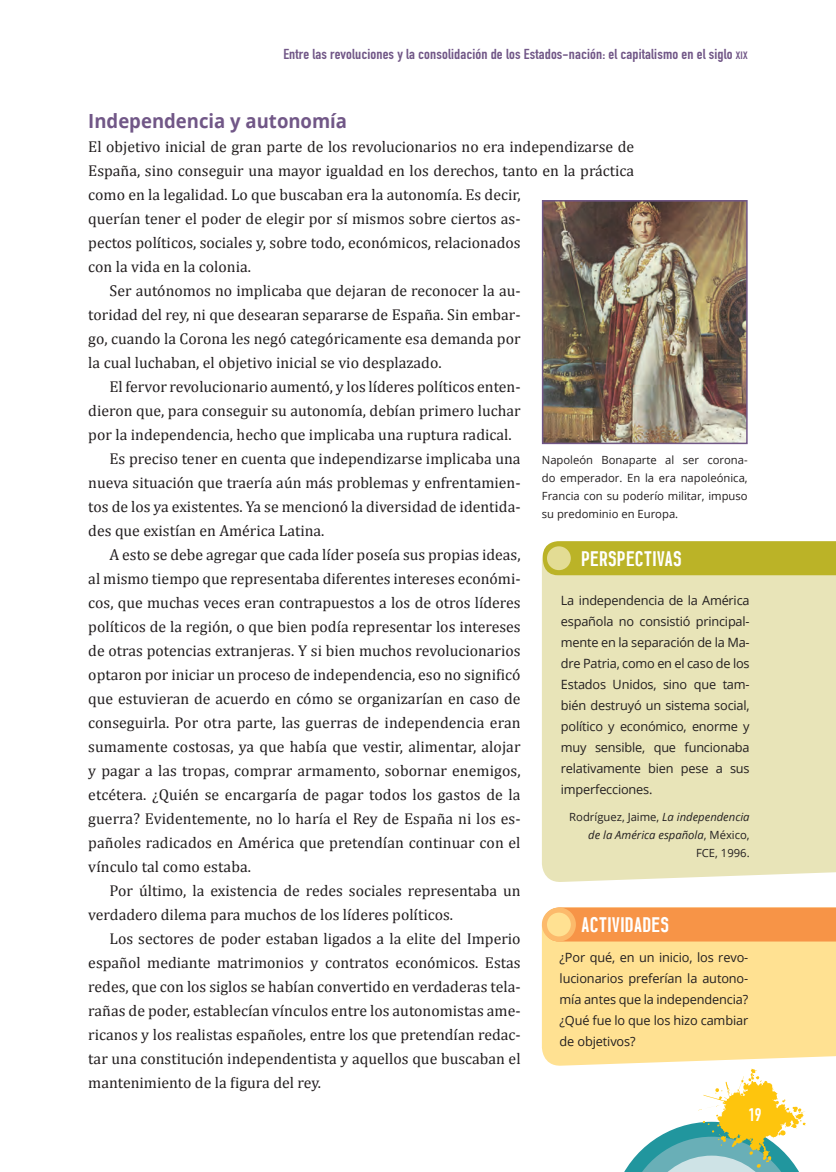
<style>
.page{position:relative;width:836px;height:1172px;background:#fff}
.page>*{position:absolute;margin:0;border:0;box-sizing:border-box;transform-origin:0 0}
.t1{font:700 21px "Prozak";letter-spacing:.01em;color:#fff;scale:1.1 1}
.t2{font:700 19.5px "Open Sans";color:#715787;scale:.95 1}
.t3{font:18px "DIN Engschrift Std";color:#fff}
.t4{font:15.75px "Cambria";color:#231f20}
.t5{font:14.25px "DIN Engschrift Std";letter-spacing:.01em;color:#715787;scale:1.1 1}
.t6{font:12.75px/21px "Open Sans";letter-spacing:-.015em;color:#231f20;text-align:justify}
.t7{font:11.25px/18px "Open Sans";color:#231f20;text-align:justify}
.t8{font:italic 11.25px/18px "Open Sans";color:#231f20;text-align:right}
.s1{font-size:10.5px}
.s2{font-style:normal}
</style>
<div class="page">
<svg style="left:624px;top:1068px;width:182px;height:104px"></svg>
<div style="left:542px;top:916px;width:294px;height:150px;background:#ffe192"></div>
<div style="left:544px;top:907px;width:292px;height:34px;background:#f79447"></div>
<div style="left:542px;top:907px;width:34px;height:34px;background:#fcba6b;border-radius:50%"></div>
<div style="left:547px;top:912px;width:24px;height:24px;background:#ffe192;border-radius:50%"></div>
<img style="left:545px;top:203px;width:199px;height:238px">
<div style="left:542px;top:200px;width:205px;height:244px;border:2px solid #715787"></div>
<div style="left:542px;top:554px;width:294px;height:328px;background:#e8e4b8"></div>
<div style="left:543px;top:541px;width:293px;height:34px;background:#bbb327"></div>
<div style="left:547px;top:546px;width:24px;height:24px;background:#e3dc94;border-radius:50%"></div>
<p class="t5" style="left:283px;top:46px;width:423px">Entre las revoluciones y la consolidación de los Estados-nación: el capitalismo en el siglo <span class="s1">xix</span></p>
<p class="t2" style="left:88px;top:107px;width:274px">Independencia y autonomía</p>
<p class="t4" style="left:88px;top:137px;width:547px">El objetivo inicial de gran parte de los revolucionarios no era independizarse de</p>
<p class="t4" style="left:88px;top:161px;width:547px">España, sino conseguir una mayor igualdad en los derechos, tanto en la práctica</p>
<p class="t4" style="left:88px;top:185px;width:434px">como en la legalidad. Lo que buscaban era la autonomía. Es decir,</p>
<p class="t4" style="left:88px;top:209px;width:434px">querían tener el poder de elegir por sí mismos sobre ciertos as-</p>
<p class="t4" style="left:88px;top:233px;width:434px">pectos políticos, sociales y, sobre todo, económicos, relacionados</p>
<p class="t4" style="left:88px;top:257px;width:164px">con la vida en la colonia.</p>
<p class="t4" style="left:110px;top:281px;width:412px">Ser autónomos no implicaba que dejaran de reconocer la au-</p>
<p class="t4" style="left:88px;top:305px;width:434px">toridad del rey, ni que desearan separarse de España. Sin embar-</p>
<p class="t4" style="left:88px;top:329px;width:434px">go, cuando la Corona les negó categóricamente esa demanda por</p>
<p class="t4" style="left:88px;top:353px;width:355px">la cual luchaban, el objetivo inicial se vio desplazado.</p>
<p class="t4" style="left:110px;top:377px;width:412px">El fervor revolucionario aumentó, y los líderes políticos enten-</p>
<p class="t4" style="left:88px;top:401px;width:434px">dieron que, para conseguir su autonomía, debían primero luchar</p>
<p class="t4" style="left:88px;top:425px;width:425px">por la independencia, hecho que implicaba una ruptura radical.</p>
<p class="t4" style="left:110px;top:449px;width:412px">Es preciso tener en cuenta que independizarse implicaba una</p>
<p class="t4" style="left:88px;top:473px;width:434px">nueva situación que traería aún más problemas y enfrentamien-</p>
<p class="t4" style="left:88px;top:497px;width:434px">tos de los ya existentes. Ya se mencionó la diversidad de identida-</p>
<p class="t4" style="left:88px;top:521px;width:238px">des que existían en América Latina.</p>
<p class="t4" style="left:110px;top:545px;width:412px">A esto se debe agregar que cada líder poseía sus propias ideas,</p>
<p class="t4" style="left:88px;top:569px;width:434px">al mismo tiempo que representaba diferentes intereses económi-</p>
<p class="t4" style="left:88px;top:593px;width:434px">cos, que muchas veces eran contrapuestos a los de otros líderes</p>
<p class="t4" style="left:88px;top:617px;width:434px">políticos de la región, o que bien podía representar los intereses</p>
<p class="t4" style="left:88px;top:641px;width:434px">de otras potencias extranjeras. Y si bien muchos revolucionarios</p>
<p class="t4" style="left:88px;top:665px;width:434px">optaron por iniciar un proceso de independencia, eso no significó</p>
<p class="t4" style="left:88px;top:689px;width:434px">que estuvieran de acuerdo en cómo se organizarían en caso de</p>
<p class="t4" style="left:88px;top:713px;width:434px">conseguirla. Por otra parte, las guerras de independencia eran</p>
<p class="t4" style="left:88px;top:737px;width:434px">sumamente costosas, ya que había que vestir, alimentar, alojar</p>
<p class="t4" style="left:88px;top:761px;width:434px">y pagar a las tropas, comprar armamento, sobornar enemigos,</p>
<p class="t4" style="left:88px;top:785px;width:434px">etcétera. ¿Quién se encargaría de pagar todos los gastos de la</p>
<p class="t4" style="left:88px;top:809px;width:434px">guerra? Evidentemente, no lo haría el Rey de España ni los es-</p>
<p class="t4" style="left:88px;top:833px;width:434px">pañoles radicados en América que pretendían continuar con el</p>
<p class="t4" style="left:88px;top:857px;width:164px">vínculo tal como estaba.</p>
<p class="t4" style="left:110px;top:881px;width:412px">Por último, la existencia de redes sociales representaba un</p>
<p class="t4" style="left:88px;top:905px;width:366px">verdadero dilema para muchos de los líderes políticos.</p>
<p class="t4" style="left:110px;top:929px;width:412px">Los sectores de poder estaban ligados a la elite del Imperio</p>
<p class="t4" style="left:88px;top:953px;width:434px">español mediante matrimonios y contratos económicos. Estas</p>
<p class="t4" style="left:88px;top:977px;width:434px">redes, que con los siglos se habían convertido en verdaderas tela-</p>
<p class="t4" style="left:88px;top:1001px;width:434px">rañas de poder, establecían vínculos entre los autonomistas ame-</p>
<p class="t4" style="left:88px;top:1025px;width:434px">ricanos y los realistas españoles, entre los que pretendían redac-</p>
<p class="t4" style="left:88px;top:1049px;width:434px">tar una constitución independentista y aquellos que buscaban el</p>
<p class="t4" style="left:88px;top:1073px;width:234px">mantenimiento de la figura del rey.</p>
<p class="t7" style="left:542px;top:451px;width:207px">Napoleón Bonaparte al ser corona&shy;do emperador. En la era napoleónica, Francia con su poderío militar, impuso su predominio en Europa.</p>
<h1 class="t1" style="left:581px;top:546px;width:9px">PERSPECTIVAS</h1>
<p class="t6" style="left:561px;top:590px;width:190px">La independencia de la América española no consistió principal&shy;mente en la separación de la Ma&shy;dre Patria, como en el caso de los Estados Unidos, sino que tam&shy;bién destruyó un sistema social, político y económico, enorme y muy sensible, que funcionaba relativamente bien pese a sus imperfecciones.</p>
<p class="t8" style="left:569px;top:807px;width:182px"><span class="s2">Rodríguez, Jaime,</span> La independencia de la América española<span class="s2">, México,<br>FCE, 1996.</span></p>
<h1 class="t1" style="left:581px;top:912px;width:82px">ACTIVIDADES</h1>
<p class="t6" style="left:559px;top:946px;width:190px">¿Por qué, en un inicio, los revo&shy;lucionarios preferían la autono&shy;mía antes que la independencia? ¿Qué fue lo que los hizo cambiar de objetivos?</p>
<p class="t3" style="left:748px;top:1104px;width:14px">19</p>
</div>
